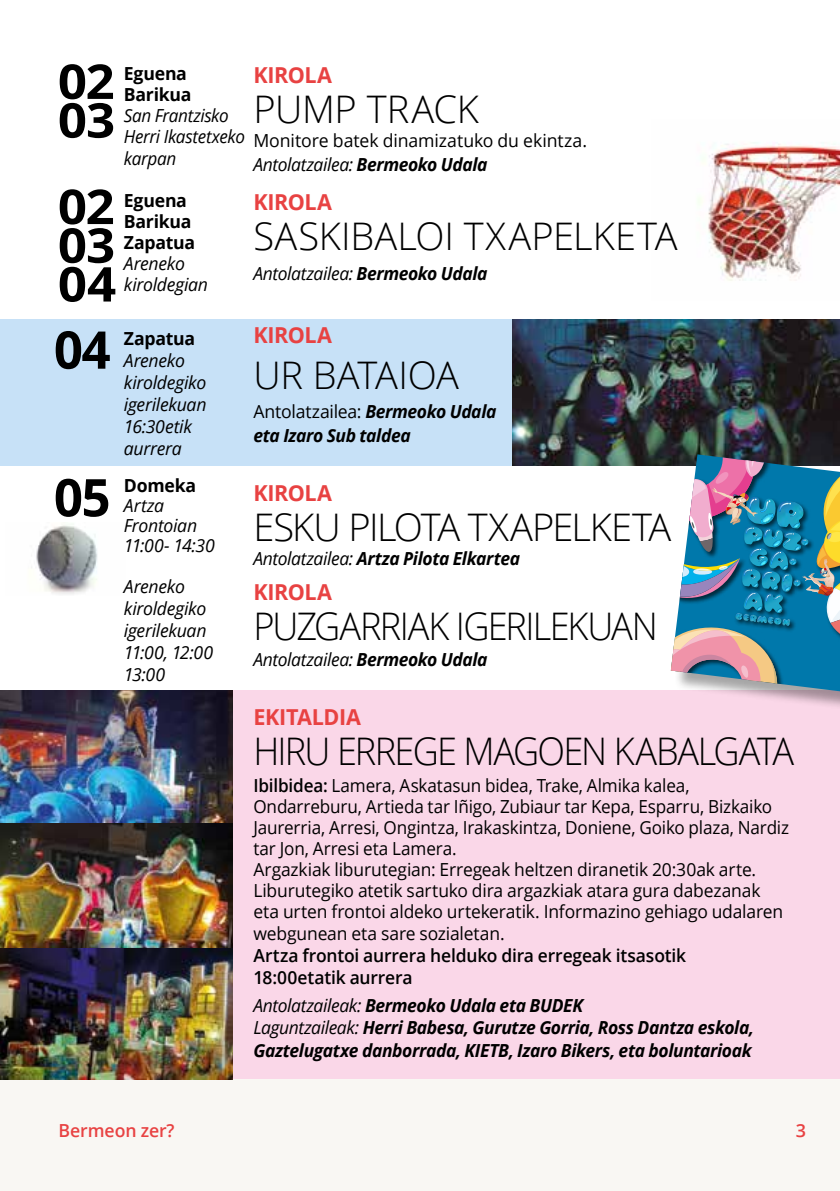
<style>
.page{position:relative;width:840px;height:1191px;background:#fff}
.page>*{position:absolute;margin:0;border:0;box-sizing:border-box;transform-origin:0 0}
.t1{font:700 52px "Open Sans";color:#000}
.t2{font:700 48px/38.8px "Open Sans";letter-spacing:-.02em;color:#000;text-align:justify;scale:1.06 1}
.t3{font:300 38px "Open Sans";letter-spacing:-.05em;color:#000;scale:.95 1}
.t4{font:300 38px "Open Sans";letter-spacing:-.03em;color:#000;scale:.95 1}
.t5{font:300 38px "Open Sans";letter-spacing:.005em;color:#000}
.t6{font:300 38px "Open Sans";letter-spacing:-.03em;color:#000}
.t7{font:300 38px "Open Sans";letter-spacing:-.01em;color:#000}
.t8{font:700 22px "Open Sans";letter-spacing:-.02em;color:#e84242}
.t9{font:18px/21.2px "Open Sans";letter-spacing:-.01em;color:#000;scale:.95 1}
.t10{font:italic 700 18px/22.4px "Open Sans";letter-spacing:-.025em;color:#000}
.t11{font:italic 18px/22px "Open Sans";letter-spacing:-.015em;color:#000}
.t12{font:600 18px/22px "Open Sans";letter-spacing:-.01em;color:#000}
.t13{font:18px/24px "Open Sans";letter-spacing:-.01em;color:#000}
.t14{font:700 18px/21px "Open Sans";letter-spacing:-.015em;color:#000}
.t15{font:italic 18px/21.6px "Open Sans";letter-spacing:-.015em;color:#000;scale:.95 1}
.t16{font:600 18px "Open Sans";color:#e84242}
.s1{font-style:italic}
.s2{font-weight:700;font-style:italic}
.s3{font-weight:700}
.s4{font-weight:400;font-style:normal}
.s5{font-weight:400}
.s6{font-weight:600}
</style>
<div class="page">
<div style="left:0;top:1079px;width:839px;height:112px;background:#f9f7f3"></div>
<img style="left:698px;top:142px;width:141px;height:139px">
<img style="left:31px;top:525px;width:67px;height:69px">
<div style="left:0;top:690px;width:839px;height:388px;background:#fad7e8"></div>
<div style="left:0;top:319px;width:512px;height:146px;background:#c7e1f7"></div>
<img style="left:0;top:822px;width:232px;height:257px">
<img style="left:0;top:691px;width:232px;height:131px">
<img style="left:512px;top:319px;width:327px;height:146px">
<div style="left:673px;top:457px;width:166px;height:254px;background:#000;opacity:.35"></div>
<svg style="left:670px;top:454px;width:170px;height:237px;background:#5c8fa8"></svg>
<h2 class="t2" style="left:58px;top:61px;width:55px">02<br>03</h2>
<p class="t14" style="left:124px;top:63px;width:69px">Eguena<br>Barikua</p>
<p class="t15" style="left:124px;top:104px;width:129px">San Frantzisko<br>Herri Ikastetxeko karpan</p>
<h2 class="t2" style="left:58px;top:186px;width:56px">02<br>03<br>04</h2>
<p class="t14" style="left:124px;top:189px;width:73px">Eguena<br>Barikua<br>Zapatua</p>
<p class="t11" style="left:124px;top:252px;width:86px;line-height:21px">Areneko kiroldegian</p>
<p class="t8" style="left:253px;top:60px;width:80px">KIROLA</p>
<h3 class="t7" style="left:253px;top:83px;width:227px">PUMP TRACK</h3>
<p class="t13" style="left:253px;top:128px;width:335px">Monitore batek dinamizatuko du ekintza.<br><span class="s1">Antolatzailea:</span> <span class="s2">Bermeoko Udala</span></p>
<p class="t8" style="left:253px;top:186px;width:80px">KIROLA</p>
<h3 class="t5" style="left:253px;top:210px;width:425px">SASKIBALOI TXAPELKETA</h3>
<p class="t11" style="left:253px;top:261px;width:236px">Antolatzailea: <span class="s3">Bermeoko Udala</span></p>
<h1 class="t1" style="left:54px;top:313px;width:58px">04</h1>
<p class="t8" style="left:253px;top:319px;width:80px">KIROLA</p>
<p class="t14" style="left:124px;top:327px;width:73px">Zapatua</p>
<p class="t11" style="left:124px;top:349px;width:84px">Areneko kiroldegiko igerilekuan<br>16:30etik aurrera</p>
<h3 class="t7" style="left:253px;top:349px;width:207px">UR BATAIOA</h3>
<p class="t10" style="left:253px;top:399px;width:244px;line-height:24px"><span class="s4">Antolatzailea:</span> Bermeoko Udala eta Izaro Sub taldea</p>
<h1 class="t1" style="left:54px;top:461px;width:58px">05</h1>
<p class="t14" style="left:124px;top:475px;width:74px">Domeka</p>
<p class="t11" style="left:124px;top:495px;width:92px;line-height:20px">Artza<br>Frontoian<br>11:00- 14:30</p>
<p class="t11" style="left:124px;top:575px;width:91px">Areneko kiroldegiko igerilekuan<br>11:00, 12:00<br>13:00</p>
<p class="t8" style="left:253px;top:478px;width:80px">KIROLA</p>
<h3 class="t6" style="left:253px;top:501px;width:419px">ESKU PILOTA TXAPELKETA</h3>
<p class="t10" style="left:253px;top:547px;width:268px"><span class="s5">Antolatzailea:</span> Artza Pilota Elkartea</p>
<p class="t8" style="left:253px;top:577px;width:80px">KIROLA</p>
<h3 class="t4" style="left:253px;top:600px;width:427px">PUZGARRIAK IGERILEKUAN</h3>
<p class="t11" style="left:253px;top:648px;width:236px">Antolatzailea: <span class="s3">Bermeoko Udala</span></p>
<p class="t8" style="left:253px;top:702px;width:109px">EKITALDIA</p>
<h3 class="t3" style="left:253px;top:725px;width:570px">HIRU ERREGE MAGOEN KABALGATA</h3>
<p class="t9" style="left:253px;top:774px;width:565px"><span class="s6">Ibilbidea:</span> Lamera, Askatasun bidea, Trake, Almika kalea, Ondarreburu, Artieda tar Iñigo, Zubiaur tar Kepa, Esparru, Bizkaiko Jaurerria, Arresi, Ongintza, Irakaskintza, Doniene, Goiko plaza, Nardiz tar Jon, Arresi eta Lamera.<br>Argazkiak liburutegian: Erregeak heltzen diranetik 20:30ak arte.<br>Liburutegiko atetik sartuko dira argazkiak atara gura dabezanak eta urten frontoi aldeko urtekeratik. Informazino gehiago udalaren webgunean eta sare sozialetan.</p>
<p class="t12" style="left:253px;top:944px;width:434px">Artza frontoi aurrera helduko dira erregeak itsasotik<br>18:00etatik aurrera</p>
<p class="t10" style="left:253px;top:993px;width:502px"><span class="s5">Antolatzaileak:</span> Bermeoko Udala eta BUDEK<br><span class="s5">Laguntzaileak:</span> Herri Babesa, Gurutze Gorria, Ross Dantza eskola,<br>Gaztelugatxe danborrada, KIETB, Izaro Bikers, eta boluntarioak</p>
<p class="t16" style="left:58px;top:1117px;width:117px">Bermeon zer?</p>
<p class="t16" style="left:795px;top:1117px;width:12px">3</p>
</div>
